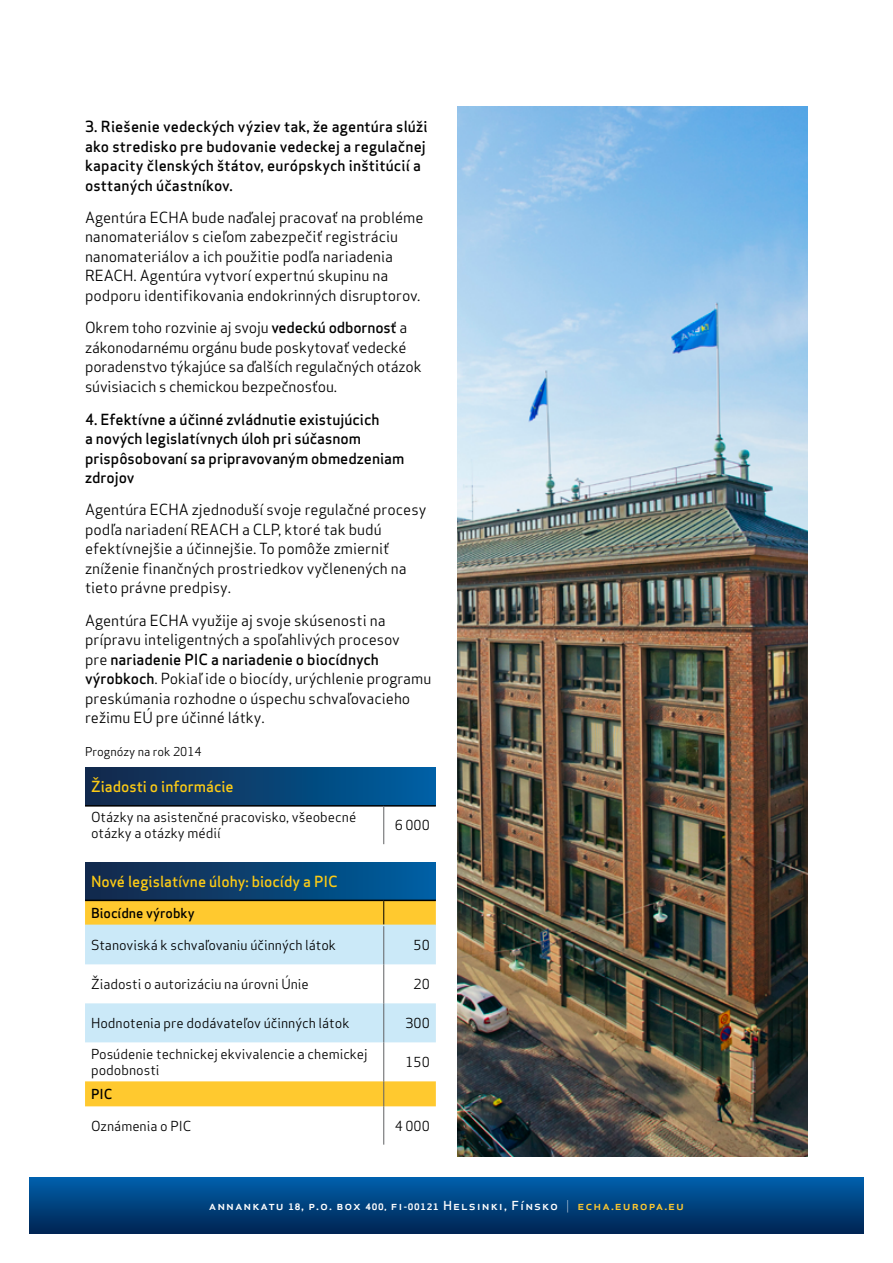
<style>
.page{position:relative;width:893px;height:1263px;background:#fff}
.page>*{position:absolute;margin:0;border:0;box-sizing:border-box;transform-origin:0 0}
.t1{font:15px/19.5px "Apex Sans";color:#000}
.t2{font:500 15px/19.5px "Apex Sans";color:#000}
.t3{font:500 15px "Apex Sans";color:#fdcb15}
.t4{font:13.5px/16.2px "Apex Sans";color:#000}
.t5{font:500 13.5px "Apex Sans";color:#000}
.t6{font:500 12.15px "Apex Sans";letter-spacing:.075em;color:#fff;scale:1.08 1}
.t7{font:12px "Apex Sans";color:#000}
.s1{font-weight:500}
.s2{font-weight:700;font-size:8.7px}
.s3{font-weight:700;font-size:8.25px}
.s4{font-weight:300}
.s5{color:#ffc92f}
</style>
<div class="page">
<svg style="left:30px;top:1178px;width:833px;height:55px;background:#00417e"></svg>
<div style="left:85px;top:862px;width:351px;height:38px;background:linear-gradient(to right,#162647,#005fa1)"></div>
<hr style="left:383px;top:1042px;width:1px;height:39px;background:#616264">
<div style="left:85px;top:1081px;width:351px;height:25px;background:#ffc92f"></div>
<hr style="left:383px;top:1106px;width:1px;height:39px;background:#616264">
<svg style="left:85px;top:900px;width:351px;height:142px"></svg>
<hr style="left:85px;top:925px;width:299px;height:1px;background:#cbe9f8">
<hr style="left:384px;top:925px;width:52px;height:1px;background:#cbe9f8">
<img style="left:457px;top:106px;width:351px;height:1051px">
<div style="left:85px;top:767px;width:351px;height:39px;background:linear-gradient(to right,#162647,#005fa1)"></div>
<hr style="left:85px;top:805px;width:299px;height:1px;background:#000">
<hr style="left:384px;top:805px;width:52px;height:1px;background:#000">
<hr style="left:383px;top:806px;width:1px;height:38px;background:#616264">
<p class="t2" style="left:85px;top:115px;width:344px">3. Riešenie vedeckých výziev tak, že agentúra slúži ako stredisko pre budovanie vedeckej a regulačnej kapacity členských štátov, európskych inštitúcií a osttaných účastníkov.</p>
<p class="t1" style="left:85px;top:206px;width:340px">Agentúra ECHA bude naďalej pracovať na probléme nanomateriálov s cieľom zabezpečiť registráciu nanomateriálov a ich použitie podľa nariadenia REACH. Agentúra vytvorí expertnú skupinu na podporu identifikovania endokrinných disruptorov.</p>
<p class="t1" style="left:85px;top:316px;width:338px">Okrem toho rozvinie aj svoju <span class="s1">vedeckú odbornosť</span> a zákonodarnému orgánu bude poskytovať vedecké poradenstvo týkajúce sa ďalších regulačných otázok súvisiacich s chemickou bezpečnosťou.</p>
<p class="t2" style="left:85px;top:407px;width:321px">4. Efektívne a účinné zvládnutie existujúcich<br>a nových legislatívnych úloh pri súčasnom prispôsobovaní sa pripravovaným obmedzeniam zdrojov</p>
<p class="t1" style="left:85px;top:499px;width:343px">Agentúra ECHA zjednoduší svoje regulačné procesy podľa nariadení REACH a CLP, ktoré tak budú efektívnejšie a účinnejšie. To pomôže zmierniť zníženie finančných prostriedkov vyčlenených na tieto právne predpisy.</p>
<p class="t1" style="left:85px;top:609px;width:348px">Agentúra ECHA využije aj svoje skúsenosti na prípravu inteligentných a spoľahlivých procesov<br>pre <span class="s1">nariadenie PIC a nariadenie o biocídnych výrobkoch</span>. Pokiaľ ide o biocídy, urýchlenie programu preskúmania rozhodne o úspechu schvaľovacieho režimu EÚ pre účinné látky.</p>
<p class="t7" style="left:85px;top:742px;width:118px">Prognózy na rok 2014</p>
<p class="t3" style="left:91px;top:773px;width:144px">Žiadosti o informácie</p>
<p class="t4" style="left:91px;top:808px;width:267px">Otázky na asistenčné pracovisko, všeobecné otázky a otázky médií</p>
<p class="t4" style="left:395px;top:816px;width:37px">6 000</p>
<p class="t3" style="left:91px;top:868px;width:248px">Nové legislatívne úlohy: biocídy a PIC</p>
<p class="t5" style="left:91px;top:901px;width:105px">Biocídne výrobky</p>
<p class="t4" style="left:91px;top:935px;width:247px">Stanoviská k schvaľovaniu účinných látok</p>
<p class="t4" style="left:414px;top:935px;width:18px">50</p>
<p class="t4" style="left:91px;top:974px;width:219px">Žiadosti o autorizáciu na úrovni Únie</p>
<p class="t4" style="left:414px;top:974px;width:18px">20</p>
<p class="t4" style="left:91px;top:1013px;width:260px">Hodnotenia pre dodávateľov účinných látok</p>
<p class="t4" style="left:406px;top:1013px;width:26px">300</p>
<p class="t4" style="left:91px;top:1044px;width:278px">Posúdenie technickej ekvivalencie a chemickej podobnosti</p>
<p class="t4" style="left:406px;top:1052px;width:26px">150</p>
<p class="t5" style="left:91px;top:1082px;width:23px">PIC</p>
<p class="t4" style="left:91px;top:1116px;width:102px">Oznámenia o PIC</p>
<p class="t4" style="left:395px;top:1116px;width:37px">4 000</p>
<p class="t6" style="left:209px;top:1195px;width:442px">annankatu <span class="s2">18</span>, p.o. box <span class="s2">400,</span> fi<span class="s3">-</span><span class="s2">00121</span> Helsinki, Fínsko <span class="s4">|</span> <span class="s5">echa.europa.eu</span></p>
</div>
